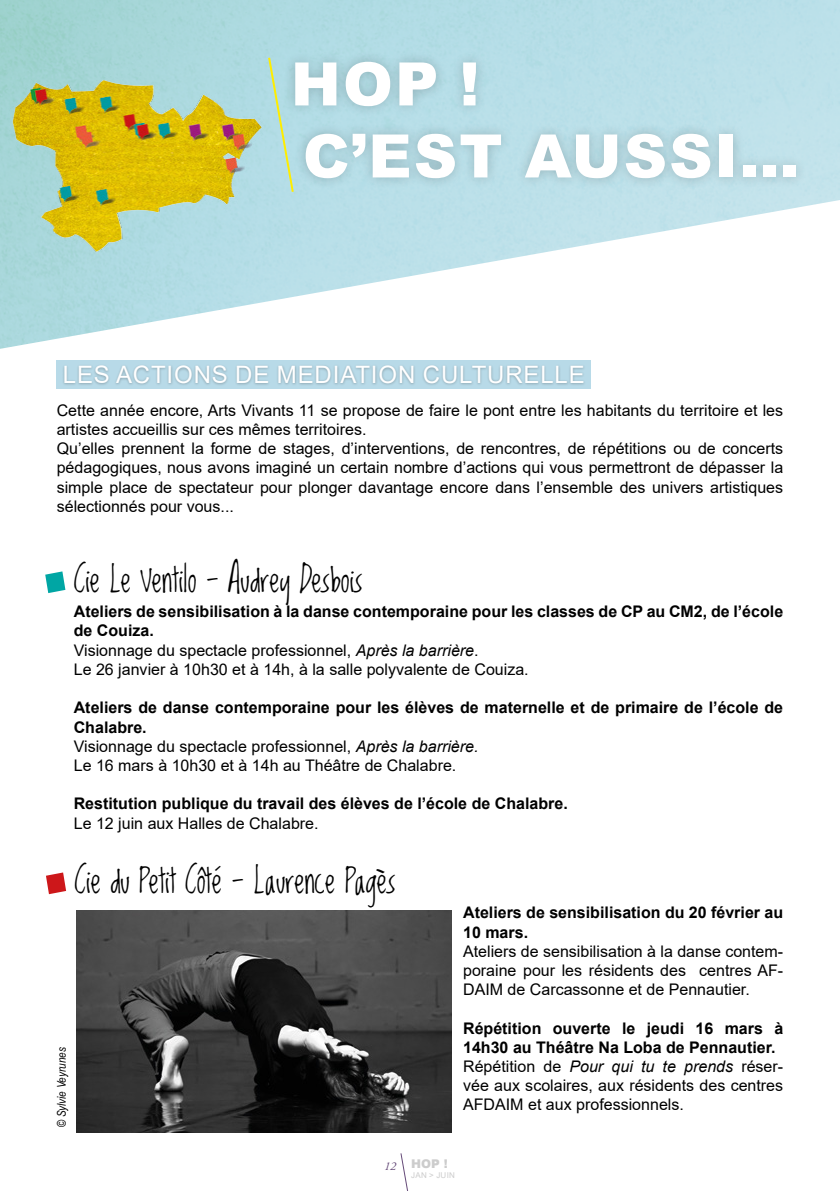
<style>
.page{position:relative;width:840px;height:1191px;background:#fff}
.page>*{position:absolute;margin:0;border:0;box-sizing:border-box;transform-origin:0 0}
.t1{font:900 60px/72px "Arial";letter-spacing:.035em;color:#fff}
.t2{font:30px "Lovedbythe King";color:#000}
.t3{font:24px "Arial";letter-spacing:.035em;color:#fff}
.t4{font:16px/19.2px "Arial";color:#000}
.t5{font:700 16px/19.2px "Arial";color:#000}
.t6{font:italic 12px "Arial Narrow";color:#000}
.t7{font:900 12px "Arial";color:#ccc}
.t8{font:8px "Arial";letter-spacing:.035em;color:#ccc}
.s1{font-weight:400}
.s2{font-weight:400;font-style:italic}
.s3{font-weight:700}
.s4{font-style:italic}
.s5{font-family:"Adobe Garamond Pro";font-weight:400;font-style:italic;color:#654a78}
</style>
<div class="page">
<svg style="left:400px;top:1153px;width:8px;height:38px"></svg>
<svg style="left:45px;top:571px;width:20px;height:22px"></svg>
<svg style="left:46px;top:872px;width:20px;height:22px"></svg>
<img style="left:0;top:0;width:839px;height:349px">
<div style="left:282px;top:49px;width:525px;height:141px;background:#000;opacity:.19"></div>
<div style="left:57px;top:360px;width:533px;height:29px;background:#b8dae8"></div>
<div style="left:62px;top:364px;width:523px;height:21px;background:#000;opacity:.26"></div>
<svg style="left:267px;top:55px;width:28px;height:139px;background:#b7dcd1"></svg>
<img style="left:1px;top:71px;width:270px;height:183px">
<img style="left:76px;top:910px;width:375px;height:222px">
<h1 class="t1" style="left:290px;top:46px;width:509px">HOP !<br>C’EST AUSSI...</h1>
<h3 class="t3" style="left:63px;top:358px;width:281px">LES ACTIONS DE MEDIATI</h3>
<h3 class="t3" style="left:378px;top:358px;width:111px">ON CU LTUR</h3>
<h3 class="t3" style="left:523px;top:358px;width:63px">ELLE</h3>
<p class="t4" style="left:57px;top:400px;width:727px">Cette année encore, Arts Vivants 11 se propose de faire le pont entre les habitants du territoire et les artistes accueillis sur ces mêmes territoires.<br>Qu’elles prennent la forme de stages, d’interventions, de rencontres, de répétitions ou de concerts pédagogiques, nous avons imaginé un certain nombre d’actions qui vous permettront de dépasser la simple place de spectateur pour plonger davantage encore dans l’ensemble des univers artistiques sélectionnés pour vous...</p>
<h2 class="t2" style="left:74px;top:564px;width:290px">Cie Le Ventilo - Audrey Desbois</h2>
<p class="t5" style="left:74px;top:602px;width:710px">Ateliers de sensibilisation à la danse contemporaine pour les classes de CP au CM2, de l’école de Couiza.<br><span class="s1">Visionnage du spectacle professionnel,</span> <span class="s2">Après la barrière</span><span class="s1">.<br>Le 26 janvier à 10h30 et à 14h, à la salle polyvalente de Couiza.</span></p>
<p class="t5" style="left:74px;top:698px;width:710px">Ateliers de danse contemporaine pour les élèves de maternelle et de primaire de l’école de Chalabre.<br><span class="s1">Visionnage du spectacle professionnel,</span> <span class="s2">Après la barrière.<br></span><span class="s1">Le 16 mars à 10h30 et à 14h au Théâtre de Chalabre.</span></p>
<p class="t5" style="left:74px;top:794px;width:495px">Restitution publique du travail des élèves de l’école de Chalabre.</p>
<p class="t4" style="left:74px;top:813px;width:246px">Le 12 juin aux Halles de Chalabre.</p>
<h2 class="t2" style="left:74px;top:865px;width:322px">Cie du Petit Côté - Laurence Pagès</h2>
<p class="t5" style="left:463px;top:903px;width:321px">Ateliers de sensibilisation du 20 février au<br>10 mars.</p>
<p class="t4" style="left:463px;top:941px;width:321px;text-align:justify">Ateliers de sensibilisation à la danse contem&shy;poraine pour les résidents des centres AF-DAI M de Carcassonne et de Pennautier.</p>
<p class="t4" style="left:463px;top:1018px;width:321px"><span class="s3">Répétition ouverte le jeudi 16 mars à 14h30 au Théâtre Na Loba de Pennautier.<br></span>Répétition de <span class="s4">Pour qui tu te prends</span> réser&shy;vée aux scolaires, aux résidents des centres AFDAI M et aux professionnels.</p>
<p class="t6" style="left:53px;top:1127px;width:81px;rotate:-90deg">© Sylvie Veyrunes</p>
<p class="t7" style="left:384px;top:1155px;width:65px"><span class="s5">12</span> HOP !</p>
<p class="t8" style="left:411px;top:1169px;width:45px">Jan &gt; Juin</p>
</div>
